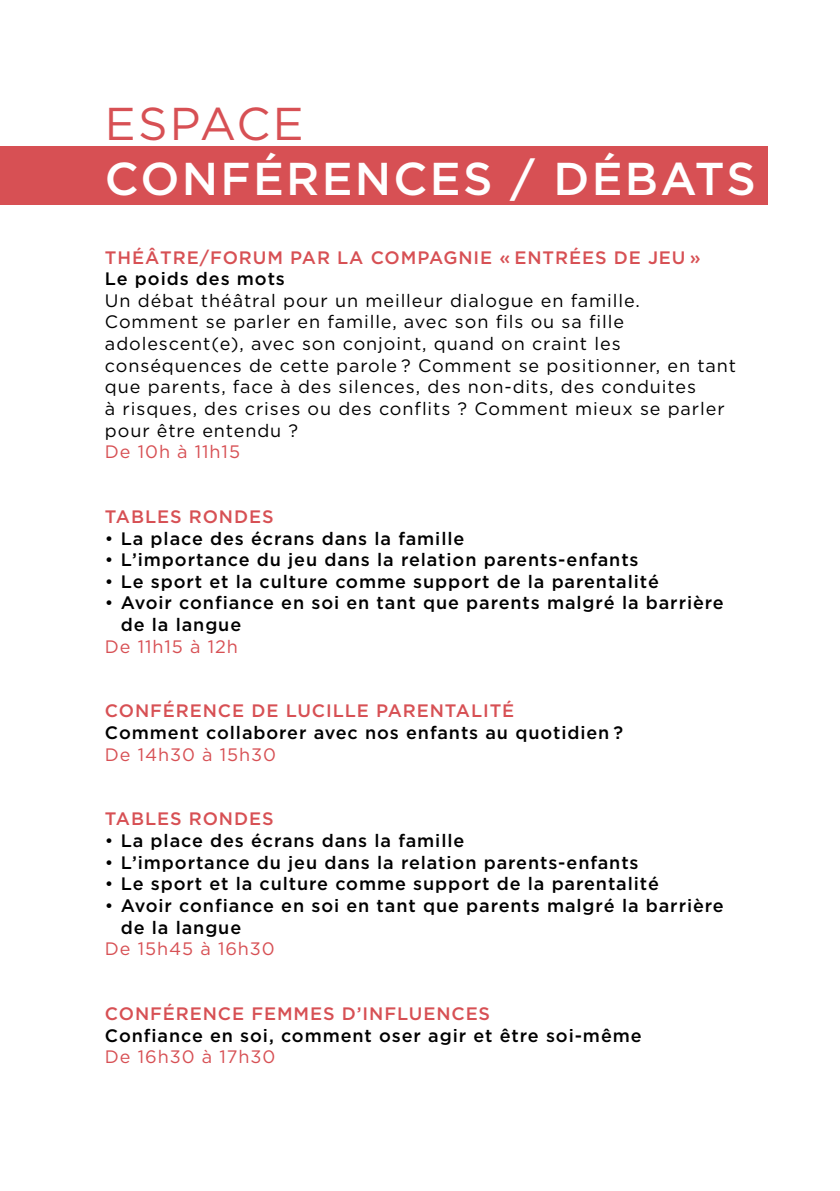
<style>
.page{position:relative;width:840px;height:1191px;background:#fff}
.page>*{position:absolute;margin:0;border:0;box-sizing:border-box;transform-origin:0 0}
.t1{font:500 46px "Gotham";letter-spacing:.05em;color:#fff}
.t2{font:46px "Gotham";letter-spacing:.05em;color:#d75054}
.t3{font:500 18px/21.6px "Gotham";letter-spacing:.05em;color:#000}
.t4{font:18px/21.6px "Gotham";letter-spacing:.05em;color:#000}
.t5{font:500 18px "Gotham";letter-spacing:.05em;color:#d75054}
.t6{font:18px "Gotham";letter-spacing:.05em;color:#d75054}
.s1{font-weight:400}
</style>
<div class="page">
<div style="left:0;top:146px;width:767px;height:59px;background:#d75054"></div>
<h1 class="t2" style="left:105px;top:98px;width:200px">ESPACE</h1>
<h1 class="t1" style="left:105px;top:153px;width:652px">CONFÉRENCES / DÉBATS</h1>
<p class="t5" style="left:105px;top:247px;width:596px">THÉÂTRE/FORUM PAR LA COMPAGNIE « ENTRÉES DE JEU »</p>
<p class="t3" style="left:105px;top:268px;width:181px">Le poids des mots</p>
<p class="t4" style="left:105px;top:289px;width:632px">Un débat théâtral pour un meilleur dialogue en famille.<br>Comment se parler en famille, avec son fils ou sa fille adolescent(e), avec son conjoint, quand on craint les conséquences de cette parole ? Comment se positionner, en tant que parents, face à des silences, des non-dits, des conduites<br>à risques, des crises ou des conflits ? Comment mieux se parler pour être entendu ?</p>
<p class="t6" style="left:105px;top:442px;width:136px">De 10h à 11h15</p>
<p class="t5" style="left:105px;top:506px;width:170px">TABLES RONDES</p>
<p class="t3" style="left:105px;top:527px;width:360px"><span class="s1">•</span> La place des écrans dans la famille</p>
<p class="t3" style="left:105px;top:548px;width:535px"><span class="s1">•</span> L’importance du jeu dans la relation parents-enfants</p>
<p class="t3" style="left:105px;top:570px;width:555px"><span class="s1">•</span> Le sport et la culture comme support de la parentalité</p>
<p class="t3" style="left:121px;top:592px;width:604px;text-indent:-16px"><span class="s1">•</span> Avoir confiance en soi en tant que parents malgré la barrière de la langue</p>
<p class="t6" style="left:105px;top:636px;width:134px">De 11h15 à 12h</p>
<p class="t5" style="left:105px;top:701px;width:410px">CONFÉRENCE DE LUCILLE PARENTALITÉ</p>
<p class="t3" style="left:105px;top:721px;width:519px">Comment collaborer avec nos enfants au quotidien ?</p>
<p class="t6" style="left:105px;top:744px;width:172px">De 14h30 à 15h30</p>
<p class="t5" style="left:105px;top:809px;width:170px">TABLES RONDES</p>
<p class="t3" style="left:105px;top:829px;width:360px"><span class="s1">•</span> La place des écrans dans la famille</p>
<p class="t3" style="left:105px;top:851px;width:535px"><span class="s1">•</span> L’importance du jeu dans la relation parents-enfants</p>
<p class="t3" style="left:105px;top:872px;width:555px"><span class="s1">•</span> Le sport et la culture comme support de la parentalité</p>
<p class="t3" style="left:121px;top:894px;width:604px;text-indent:-16px"><span class="s1">•</span> Avoir confiance en soi en tant que parents malgré la barrière de la langue</p>
<p class="t6" style="left:105px;top:938px;width:171px">De 15h45 à 16h30</p>
<p class="t5" style="left:105px;top:1003px;width:386px">CONFÉRENCE FEMMES D’INFLUENCES</p>
<p class="t3" style="left:105px;top:1024px;width:538px">Confiance en soi, comment oser agir et être soi-même</p>
<p class="t6" style="left:105px;top:1046px;width:172px">De 16h30 à 17h30</p>
</div>
